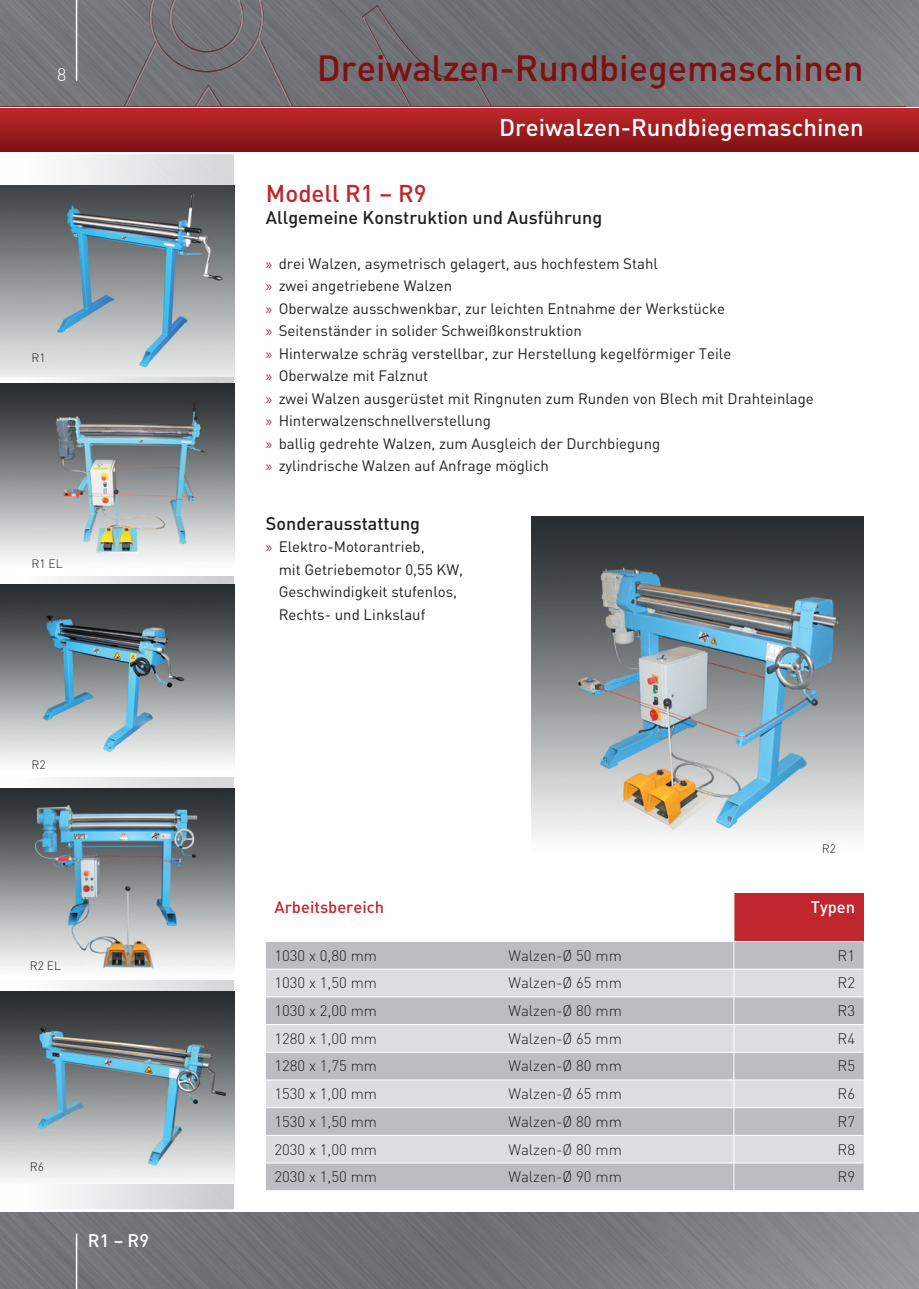
<style>
.page{position:relative;width:919px;height:1289px;background:#fff}
.page>*{position:absolute;margin:0;border:0;box-sizing:border-box;transform-origin:0 0}
.t1{font:500 36px "DIN";color:#7f1013}
.t2{font:500 24px "DIN";color:#fff}
.t3{font:500 24px "DIN";color:#c0262d}
.t4{font:500 18px "DIN";color:#231f20}
.t5{font:500 18px "DIN";color:#fff}
.t6{font:300 18px "DIN";color:#fff}
.t7{font:500 16.5px "DIN";color:#c0262d}
.t8{font:500 16.5px "DIN";color:#fff}
.t9{font:15px/22.5px "DIN";color:#231f20}
.t10{font:300 15px "DIN";color:#231f20}
.t11{font:300 12px "DIN";color:#231f20}
.s1{font-family:"Myriad Pro";color:#c0262d}
.s2{color:#fff}
</style>
<div class="page">
<img style="left:0;top:0;width:906px;height:106px">
<div style="left:906px;top:0;width:12px;height:106px;background:#838588"></div>
<img style="left:0;top:1212px;width:906px;height:76px">
<div style="left:906px;top:1212px;width:12px;height:76px;background:#939598"></div>
<div style="left:0;top:108px;width:906px;height:43px;background:linear-gradient(to bottom,#c0282d,#7e1113)"></div>
<svg style="left:906px;top:108px;width:12px;height:43px"></svg>
<div style="left:82px;top:154px;width:76px;height:31px;background:#ebebec"></div>
<img style="left:0;top:376px;width:234px;height:8px">
<div style="left:158px;top:154px;width:76px;height:31px;background:#dbdcde"></div>
<img style="left:0;top:576px;width:234px;height:9px">
<img style="left:76px;top:1183px;width:76px;height:26px">
<img style="left:32px;top:1183px;width:44px;height:26px">
<img style="left:362px;top:5px;width:129px;height:101px">
<img style="left:258px;top:37px;width:35px;height:69px">
<img style="left:124px;top:41px;width:33px;height:65px">
<img style="left:195px;top:84px;width:27px;height:22px">
<img style="left:150px;top:0;width:113px;height:73px">
<img style="left:169px;top:0;width:74px;height:54px">
<hr style="left:76px;top:0;width:1px;height:81px;background:#fff">
<hr style="left:76px;top:1233px;width:1px;height:55px;background:#fff">
<img style="left:531px;top:517px;width:332px;height:319px">
<div style="left:733px;top:892px;width:130px;height:49px;background:#c0262d"></div>
<div style="left:266px;top:942px;width:597px;height:248px;background:#bcbdc0"></div>
<svg style="left:266px;top:969px;width:597px;height:193px;background:#cfd0d2"></svg>
<hr style="left:733px;top:892px;width:1px;height:49px;background:#fff">
<hr style="left:266px;top:968px;width:234px;height:1px;background:#fff">
<hr style="left:500px;top:968px;width:233px;height:1px;background:#fff">
<hr style="left:733px;top:968px;width:130px;height:1px;background:#fff">
<hr style="left:266px;top:996px;width:234px;height:1px;background:#fff">
<hr style="left:500px;top:996px;width:233px;height:1px;background:#fff">
<hr style="left:733px;top:996px;width:130px;height:1px;background:#fff">
<hr style="left:266px;top:1024px;width:234px;height:1px;background:#fff">
<hr style="left:500px;top:1024px;width:233px;height:1px;background:#fff">
<hr style="left:733px;top:1024px;width:130px;height:1px;background:#fff">
<hr style="left:266px;top:1051px;width:234px;height:1px;background:#fff">
<hr style="left:500px;top:1051px;width:233px;height:1px;background:#fff">
<hr style="left:733px;top:1051px;width:130px;height:1px;background:#fff">
<hr style="left:266px;top:1079px;width:234px;height:1px;background:#fff">
<hr style="left:500px;top:1079px;width:233px;height:1px;background:#fff">
<hr style="left:733px;top:1079px;width:130px;height:1px;background:#fff">
<hr style="left:266px;top:1107px;width:234px;height:1px;background:#fff">
<hr style="left:500px;top:1107px;width:233px;height:1px;background:#fff">
<hr style="left:733px;top:1107px;width:130px;height:1px;background:#fff">
<hr style="left:266px;top:1134px;width:234px;height:1px;background:#fff">
<hr style="left:500px;top:1134px;width:233px;height:1px;background:#fff">
<hr style="left:733px;top:1134px;width:130px;height:1px;background:#fff">
<hr style="left:266px;top:1162px;width:234px;height:1px;background:#fff">
<hr style="left:500px;top:1162px;width:233px;height:1px;background:#fff">
<hr style="left:733px;top:1162px;width:130px;height:1px;background:#fff">
<svg style="left:733px;top:942px;width:1px;height:248px"></svg>
<img style="left:0;top:185px;width:234px;height:191px">
<img style="left:0;top:384px;width:234px;height:177px">
<img style="left:0;top:585px;width:234px;height:185px">
<img style="left:0;top:788px;width:234px;height:187px">
<img style="left:0;top:991px;width:234px;height:192px">
<p class="t6" style="left:57px;top:63px;width:11px">8</p>
<p class="t11" style="left:31px;top:350px;width:16px">R1</p>
<p class="t11" style="left:31px;top:556px;width:33px">R1 EL</p>
<p class="t11" style="left:31px;top:757px;width:16px">R2</p>
<p class="t11" style="left:30px;top:958px;width:33px">R2 EL</p>
<p class="t11" style="left:30px;top:1159px;width:16px">R6</p>
<p class="t5" style="left:88px;top:1228px;width:63px">R1 – R9</p>
<h1 class="t1" style="left:317px;top:45px;width:548px">Dreiwalzen-Rundbiegemaschinen</h1>
<h2 class="t2" style="left:499px;top:112px;width:366px">Dreiwalzen-Rundbiegemaschinen</h2>
<h2 class="t3" style="left:266px;top:178px;width:162px">Modell R1 – R9</h2>
<p class="t4" style="left:266px;top:206px;width:338px">Allgemeine Konstruktion und Ausführung</p>
<p class="t9" style="left:266px;top:252px;width:549px"><span class="s1">»</span> drei Walzen, asymetrisch gelagert, aus hochfestem Stahl<br><span class="s1">»</span> zwei angetriebene Walzen<br><span class="s1">»</span> Oberwalze ausschwenkbar, zur leichten Entnahme der Werkstücke<br><span class="s1">»</span> Seitenständer in solider Schweißkonstruktion<br><span class="s1">»</span> Hinterwalze schräg verstellbar, zur Herstellung kegelförmiger Teile<br><span class="s1">»</span> Oberwalze mit Falznut<br><span class="s1">»</span> zwei Walzen ausgerüstet mit Ringnuten zum Runden von Blech mit Drahteinlage <span class="s1">»</span> Hinterwalzenschnellverstellung<br><span class="s1">»</span> ballig gedrehte Walzen, zum Ausgleich der Durchbiegung<br><span class="s1">»</span> zylindrische Walzen auf Anfrage möglich</p>
<p class="t4" style="left:266px;top:512px;width:156px">Sonderausstattung</p>
<p class="t9" style="left:279px;top:535px;width:186px;text-indent:-13px"><span class="s1">»</span> Elektro-Motorantrieb,<br>mit Getriebemotor 0,55 KW,<br>Geschwindigkeit stufenlos,<br>Rechts- und Linkslauf</p>
<p class="t11" style="left:821px;top:841px;width:33px">R2 <span class="s2">EL</span></p>
<p class="t7" style="left:274px;top:896px;width:111px">Arbeitsbereich</p>
<p class="t8" style="left:810px;top:896px;width:46px">Typen</p>
<p class="t10" style="left:274px;top:946px;width:104px">1030 x 0,80 mm</p>
<p class="t10" style="left:508px;top:946px;width:115px">Walzen-Ø 50 mm</p>
<p class="t10" style="left:837px;top:946px;width:19px">R1</p>
<p class="t10" style="left:274px;top:973px;width:104px">1030 x 1,50 mm</p>
<p class="t10" style="left:508px;top:973px;width:115px">Walzen-Ø 65 mm</p>
<p class="t10" style="left:837px;top:973px;width:19px">R2</p>
<p class="t10" style="left:274px;top:1001px;width:104px">1030 x 2,00 mm</p>
<p class="t10" style="left:508px;top:1001px;width:115px">Walzen-Ø 80 mm</p>
<p class="t10" style="left:837px;top:1001px;width:19px">R3</p>
<p class="t10" style="left:274px;top:1029px;width:104px">1280 x 1,00 mm</p>
<p class="t10" style="left:508px;top:1029px;width:115px">Walzen-Ø 65 mm</p>
<p class="t10" style="left:837px;top:1029px;width:19px">R4</p>
<p class="t10" style="left:274px;top:1056px;width:104px">1280 x 1,75 mm</p>
<p class="t10" style="left:508px;top:1056px;width:115px">Walzen-Ø 80 mm</p>
<p class="t10" style="left:837px;top:1056px;width:19px">R5</p>
<p class="t10" style="left:274px;top:1084px;width:104px">1530 x 1,00 mm</p>
<p class="t10" style="left:508px;top:1084px;width:115px">Walzen-Ø 65 mm</p>
<p class="t10" style="left:837px;top:1084px;width:19px">R6</p>
<p class="t10" style="left:274px;top:1112px;width:104px">1530 x 1,50 mm</p>
<p class="t10" style="left:508px;top:1112px;width:115px">Walzen-Ø 80 mm</p>
<p class="t10" style="left:837px;top:1112px;width:19px">R7</p>
<p class="t10" style="left:274px;top:1139px;width:104px">2030 x 1,00 mm</p>
<p class="t10" style="left:508px;top:1139px;width:115px">Walzen-Ø 80 mm</p>
<p class="t10" style="left:837px;top:1139px;width:19px">R8</p>
<p class="t10" style="left:274px;top:1167px;width:104px">2030 x 1,50 mm</p>
<p class="t10" style="left:508px;top:1167px;width:115px">Walzen-Ø 90 mm</p>
<p class="t10" style="left:837px;top:1167px;width:19px">R9</p>
</div>
